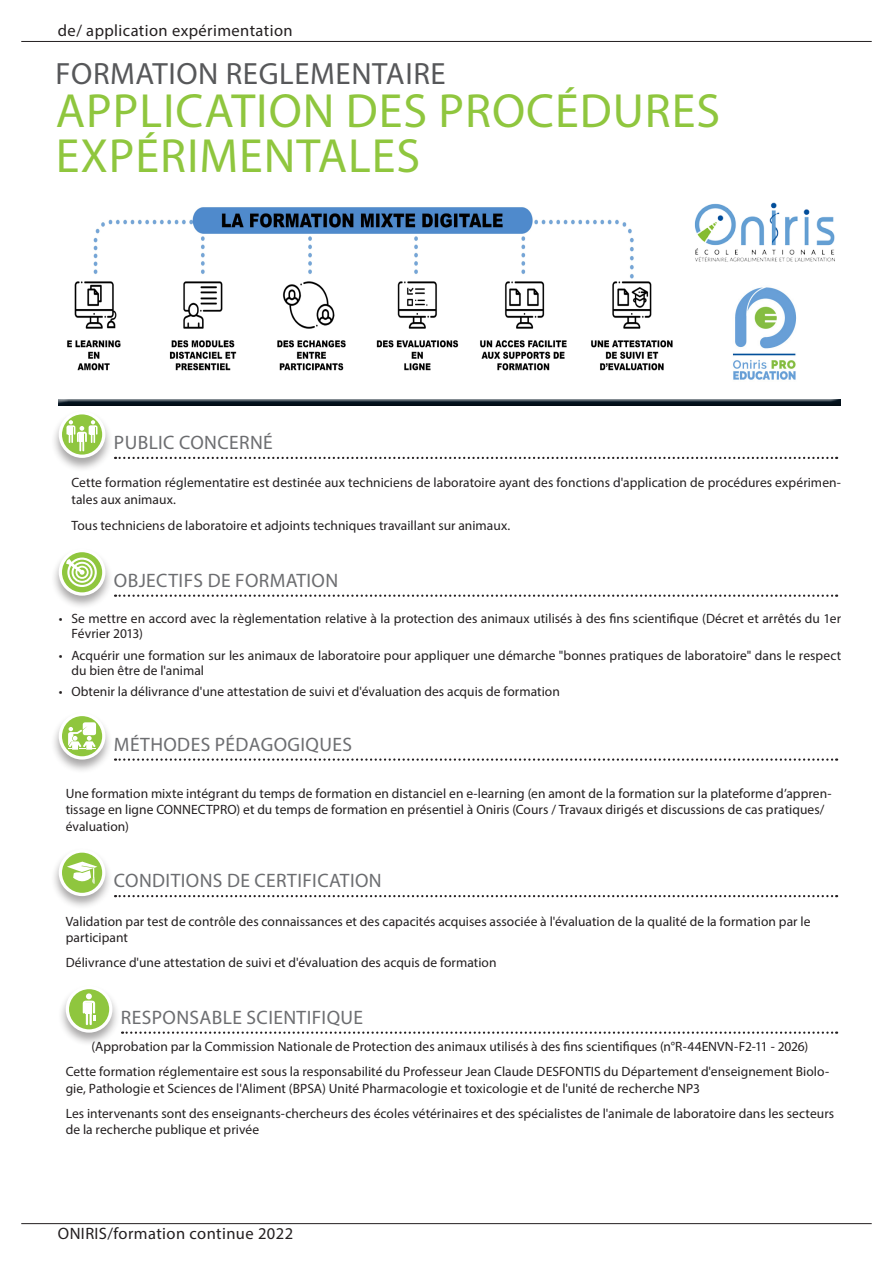
<style>
.page{position:relative;width:893px;height:1263px;background:#fff}
.page>*{position:absolute;margin:0;border:0;box-sizing:border-box;transform-origin:0 0}
.t1{font:48.15px "Myriad Pro";letter-spacing:.02em;color:#8fc63e}
.t2{font:30.9px "Myriad Pro";letter-spacing:.02em;color:#57585a}
.t3{font:19.5px "Myriad Pro";letter-spacing:.02em;color:#6c6d70}
.t4{font:16.5px "Myriad Pro";letter-spacing:.025em;color:#231f20}
.t5{font:13.5px/16.5px "Myriad Pro";letter-spacing:.005em;color:#231f20}
</style>
<div class="page">
<hr style="left:21px;top:41px;width:851px;height:1px;background:#231f20">
<hr style="left:21px;top:1223px;width:851px;height:1px;background:#231f20">
<svg style="left:115px;top:457px;width:722px;height:2px"></svg>
<svg style="left:115px;top:594px;width:722px;height:3px"></svg>
<svg style="left:115px;top:758px;width:722px;height:3px"></svg>
<svg style="left:115px;top:895px;width:722px;height:2px"></svg>
<svg style="left:122px;top:1031px;width:715px;height:3px"></svg>
<div style="left:51px;top:410px;width:62px;height:62px;background:#231f20;opacity:.4"></div>
<svg style="left:60px;top:413px;width:44px;height:43px"></svg>
<div style="left:59px;top:411px;width:46px;height:47px;border:3px solid #fff;border-radius:50%"></div>
<svg style="left:66px;top:420px;width:32px;height:31px"></svg>
<div style="left:51px;top:547px;width:62px;height:63px;background:#231f20;opacity:.4"></div>
<svg style="left:60px;top:550px;width:44px;height:44px"></svg>
<div style="left:59px;top:549px;width:46px;height:47px;border:3px solid #fff;border-radius:50%"></div>
<div style="left:67px;top:557px;width:30px;height:30px;border:2px solid #fff;border-radius:50%"></div>
<div style="left:72px;top:562px;width:21px;height:21px;border:2px solid #fff;border-radius:50%"></div>
<div style="left:76px;top:566px;width:13px;height:13px;border:2px solid #fff;border-radius:50%"></div>
<svg style="left:63px;top:555px;width:23px;height:21px"></svg>
<div style="left:51px;top:711px;width:62px;height:62px;background:#231f20;opacity:.4"></div>
<svg style="left:60px;top:714px;width:44px;height:44px"></svg>
<div style="left:59px;top:713px;width:46px;height:47px;border:3px solid #fff;border-radius:50%"></div>
<svg style="left:68px;top:722px;width:28px;height:28px"></svg>
<div style="left:51px;top:848px;width:62px;height:62px;background:#231f20;opacity:.4"></div>
<svg style="left:60px;top:851px;width:44px;height:43px"></svg>
<div style="left:59px;top:849px;width:46px;height:47px;border:3px solid #fff;border-radius:50%"></div>
<svg style="left:67px;top:861px;width:30px;height:25px"></svg>
<div style="left:58px;top:984px;width:62px;height:63px;background:#231f20;opacity:.4"></div>
<svg style="left:67px;top:987px;width:44px;height:44px"></svg>
<div style="left:66px;top:986px;width:46px;height:47px;border:3px solid #fff;border-radius:50%"></div>
<svg style="left:83px;top:993px;width:12px;height:32px"></svg>
<div style="left:56px;top:398px;width:786px;height:10px;background:#231f20;opacity:.5"></div>
<img style="left:694px;top:202px;width:141px;height:60px">
<img style="left:733px;top:287px;width:64px;height:93px">
<img style="left:67px;top:207px;width:606px;height:164px">
<p class="t4" style="left:58px;top:20px;width:236px">de/ application expérimentation</p>
<p class="t2" style="left:56px;top:54px;width:392px">FORMATION REGLEMENTAIRE</p>
<p class="t1" style="left:56px;top:81px;width:666px">APPLICATION DES PROCÉDURES</p>
<p class="t1" style="left:56px;top:126px;width:366px">EXPÉRIMENTALES</p>
<p class="t3" style="left:114px;top:430px;width:160px">PUBLIC CONCERNÉ</p>
<p class="t5" style="left:71px;top:474px;width:771px">Cette formation réglementatire est destinée aux techniciens de laboratoire ayant des fonctions d'application de procédures expérimen&shy;tales aux animaux.</p>
<p class="t5" style="left:71px;top:517px;width:440px">Tous techniciens de laboratoire et adjoints techniques travaillant sur animaux.</p>
<p class="t3" style="left:114px;top:568px;width:226px">OBJECTIFS DE FORMATION</p>
<p class="t5" style="left:71px;top:611px;width:771px;line-height:15px;text-indent:-13px">• Se mettre en accord avec la règlementation relative à la protection des animaux utilisés à des fins scientifique (Décret et arrêtés du 1er<br>Février 2013)</p>
<p class="t5" style="left:71px;top:648px;width:771px;line-height:15px;text-indent:-13px">• Acquérir une formation sur les animaux de laboratoire pour appliquer une démarche "bonnes pratiques de laboratoire" dans le respect du bien être de l'animal</p>
<p class="t5" style="left:59px;top:683px;width:503px">• Obtenir la délivrance d'une attestation de suivi et d'évaluation des acquis de formation</p>
<p class="t3" style="left:114px;top:732px;width:240px">MÉTHODES PÉDAGOGIQUES</p>
<p class="t5" style="left:66px;top:785px;width:767px">Une formation mixte intégrant du temps de formation en distanciel en e-learning (en amont de la formation sur la plateforme d’appren&shy;tissage en ligne CONNECTPRO) et du temps de formation en présentiel à Oniris (Cours / Travaux dirigés et discussions de cas pratiques/ évaluation)</p>
<p class="t3" style="left:114px;top:868px;width:269px">CONDITIONS DE CERTIFICATION</p>
<p class="t5" style="left:66px;top:913px;width:746px">Validation par test de contrôle des connaissances et des capacités acquises associée à l'évaluation de la qualité de la formation par le participant</p>
<p class="t5" style="left:66px;top:954px;width:432px">Délivrance d'une attestation de suivi et d'évaluation des acquis de formation</p>
<p class="t3" style="left:121px;top:1005px;width:244px">RESPONSABLE SCIENTIFIQUE</p>
<p class="t5" style="left:91px;top:1038px;width:718px">(Approbation par la Commission Nationale de Protection des animaux utilisés à des fins scientifiques (n°R-44ENVN-F2-11 - 2026)</p>
<p class="t5" style="left:66px;top:1063px;width:765px">Cette formation réglementaire est sous la responsabilité du Professeur Jean Claude DESFONTIS du Département d'enseignement Biolo&shy;gie, Pathologie et Sciences de l'Aliment (BPSA) Unité Pharmacologie et toxicologie et de l'unité de recherche NP3</p>
<p class="t5" style="left:66px;top:1105px;width:770px">Les intervenants sont des enseignants-chercheurs des écoles vétérinaires et des spécialistes de l'animale de laboratoire dans les secteurs de la recherche publique et privée</p>
<p class="t4" style="left:58px;top:1223px;width:237px">ONIRIS/formation continue 2022</p>
</div>
